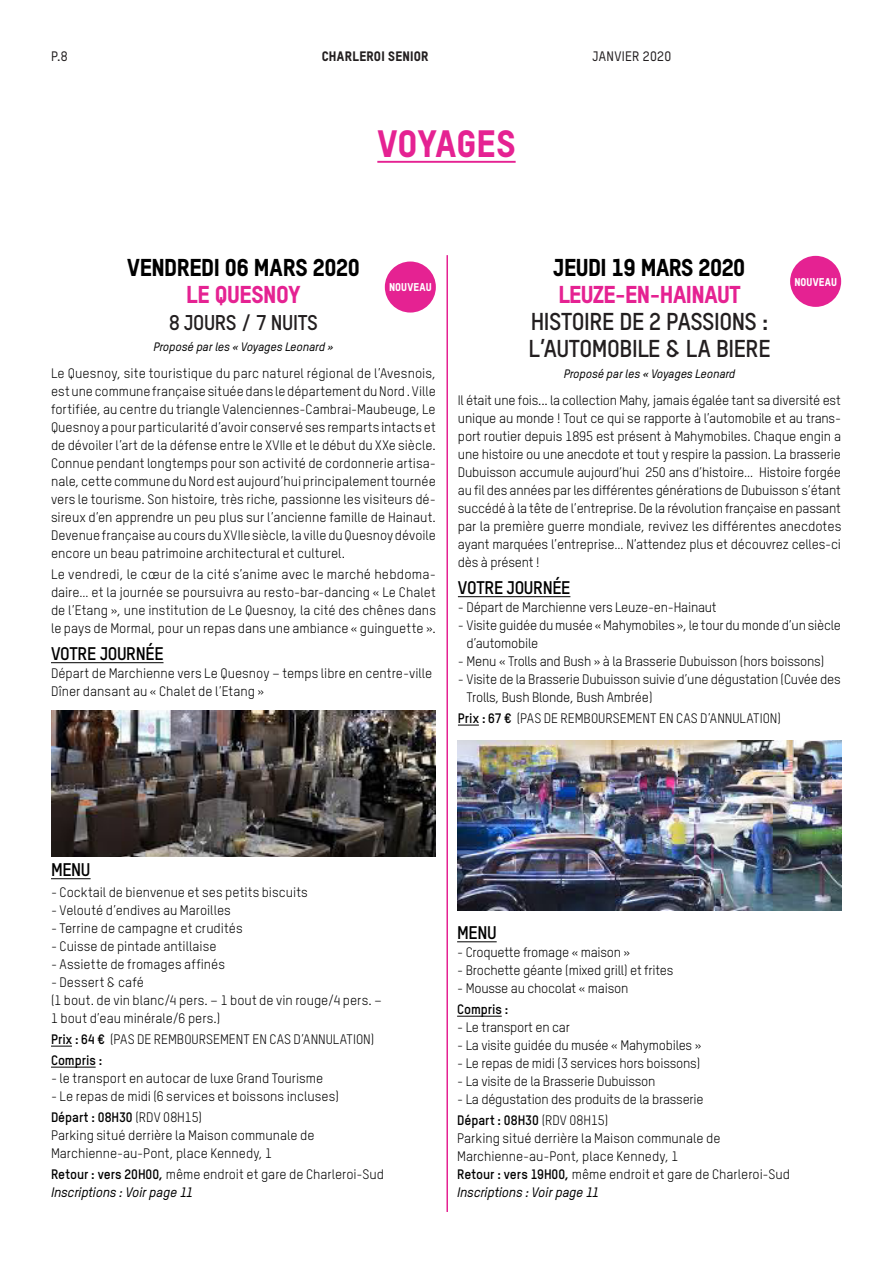
<style>
.page{position:relative;width:893px;height:1263px;background:#fff}
.page>*{position:absolute;margin:0;border:0;box-sizing:border-box;transform-origin:0 0}
.t1{font:800 37.5px "TSTAR";letter-spacing:.005em;color:#e52292}
.t2{font:700 24px/27px "TSTAR";letter-spacing:-.02em;color:#231f20}
.t3{font:800 24px "TSTAR";letter-spacing:-.02em;color:#000}
.t4{font:800 24px "TSTAR";letter-spacing:-.02em;color:#e52292}
.t5{font:700 21px "TSTAR";letter-spacing:-.02em;color:#231f20}
.t6{font:700 18px "TSTAR";letter-spacing:-.02em;color:#000}
.t7{font:13.5px/18px "TSTAR";letter-spacing:-.005em;color:#000}
.t8{font:800 13.5px "TSTAR";letter-spacing:.02em;color:#231f20}
.t9{font:500 13.5px "TSTAR";letter-spacing:.02em;color:#231f20}
.t10{font:700 13.5px "TSTAR";letter-spacing:-.005em;color:#000}
.t11{font:italic 500 12px "TSTAR";letter-spacing:-.005em;color:#000}
.t12{font:800 11.1px "TSTAR";letter-spacing:.01em;color:#fff}
.s1{font-weight:700}
.s2{font-weight:500;font-style:italic}
</style>
<div class="page">
<hr style="left:51px;top:662px;width:113px;height:1px;background:#000">
<hr style="left:51px;top:878px;width:40px;height:1px;background:#000">
<svg style="left:51px;top:1046px;width:21px;height:1px"></svg>
<hr style="left:51px;top:1067px;width:45px;height:1px;background:#000">
<hr style="left:458px;top:596px;width:112px;height:1px;background:#000">
<svg style="left:458px;top:725px;width:21px;height:1px"></svg>
<hr style="left:457px;top:941px;width:40px;height:1px;background:#000">
<hr style="left:457px;top:1016px;width:45px;height:1px;background:#000">
<div style="left:386px;top:263px;width:48px;height:48px;background:#e52292;border-radius:50%"></div>
<div style="left:385px;top:261px;width:51px;height:52px;border:3px solid #e52292;border-radius:50%"></div>
<div style="left:792px;top:257px;width:48px;height:48px;background:#e52292;border-radius:50%"></div>
<div style="left:790px;top:256px;width:51px;height:51px;border:3px solid #e52292;border-radius:50%"></div>
<img style="left:51px;top:710px;width:385px;height:147px">
<img style="left:457px;top:740px;width:385px;height:170px">
<hr style="left:446px;top:255px;width:2px;height:957px;background:#e52292">
<hr style="left:377px;top:161px;width:139px;height:2px;background:#e52292">
<p class="t9" style="left:51px;top:49px;width:18px">P.8</p>
<p class="t8" style="left:322px;top:48px;width:108px">CHARLEROI SENIOR</p>
<p class="t9" style="left:592px;top:49px;width:80px">JANVIER 2020</p>
<h1 class="t1" style="left:377px;top:120px;width:140px">VOYAGES</h1>
<h2 class="t3" style="left:127px;top:253px;width:234px">VENDREDI 06 MARS 2020</h2>
<h2 class="t4" style="left:186px;top:280px;width:116px">LE QUESNOY</h2>
<h3 class="t5" style="left:169px;top:310px;width:150px">8 JOURS / 7 NUITS</h3>
<p class="t11" style="left:154px;top:340px;width:181px">Proposé par les « Voyages Leonard »</p>
<p class="t7" style="left:51px;top:364px;width:386px;text-align:justify">Le Quesnoy, site touristique du parc naturel régional de l’Avesnois, est une commune française située dans le département du Nord . Ville fortifiée, au centre du triangle Valenciennes-Cambrai-Maubeuge, Le Quesnoy a pour particularité d’avoir conservé ses remparts intacts et de dévoiler l’art de la défense entre le XVIIe et le début du XXe siècle.<br>Connue pendant longtemps pour son activité de cordonnerie artisa&shy;nale, cette commune du Nord est aujourd’hui principalement tournée vers le tourisme. Son histoire, très riche, passionne les visiteurs dé&shy;sireux d’en apprendre un peu plus sur l’ancienne famille de Hainaut.<br>Devenue française au cours du XVIIe siècle, la ville du Quesnoy dévoile encore un beau patrimoine architectural et culturel.</p>
<p class="t7" style="left:51px;top:565px;width:386px;text-align:justify">Le vendredi, le cœur de la cité s’anime avec le marché hebdoma&shy;daire… et la journée se poursuivra au resto-bar-dancing « Le Chalet de l’Etang », une institution de Le Quesnoy, la cité des chênes dans le pays de Mormal, pour un repas dans une ambiance « guinguette ».</p>
<h3 class="t6" style="left:51px;top:643px;width:114px">VOTRE JOURNÉE</h3>
<p class="t7" style="left:51px;top:664px;width:383px">Départ de Marchienne vers Le Quesnoy – temps libre en centre-ville<br>Dîner dansant au « Chalet de l’Etang »</p>
<p class="t12" style="left:389px;top:280px;width:44px">NOUVEAU</p>
<h2 class="t3" style="left:554px;top:253px;width:193px">JEUDI 19 MARS 2020</h2>
<h2 class="t4" style="left:558px;top:280px;width:184px">LEUZE-EN-HAINAUT</h2>
<h2 class="t2" style="left:529px;top:308px;width:243px">HISTOIRE DE 2 PASSIONS :<br>L’AUTOMOBILE &amp; LA BIERE</h2>
<p class="t11" style="left:564px;top:367px;width:173px">Proposé par les « Voyages Leonard</p>
<p class="t7" style="left:458px;top:391px;width:385px;text-align:justify">Il était une fois... la collection Mahy, jamais égalée tant sa diversité est unique au monde ! Tout ce qui se rapporte à l’automobile et au trans&shy;port routier depuis 1895 est présent à Mahymobiles. Chaque engin a une histoire ou une anecdote et tout y respire la passion. La brasserie Dubuisson accumule aujourd’hui 250 ans d’histoire… Histoire forgée au fil des années par les différentes générations de Dubuisson s’étant succédé à la tête de l’entreprise. De la révolution française en passant par la première guerre mondiale, revivez les différentes anecdotes ayant marquées l’entreprise… N’attendez plus et découvrez celles-ci dès à présent !</p>
<h3 class="t6" style="left:458px;top:577px;width:114px">VOTRE JOURNÉE</h3>
<p class="t7" style="left:458px;top:598px;width:260px">- Départ de Marchienne vers Leuze-en-Hainaut</p>
<p class="t7" style="left:466px;top:616px;width:376px;text-indent:-9px">- Visite guidée du musée «Mahymobiles », le tour du monde d’un siècle d’automobile</p>
<p class="t7" style="left:458px;top:652px;width:368px">- Menu « Trolls and Bush » à la Brasserie Dubuisson (hors boissons)</p>
<p class="t7" style="left:466px;top:670px;width:376px;text-indent:-9px">- Visite de la Brasserie Dubuisson suivie d’une dégustation (Cuvée des<br>Trolls, Bush Blonde, Bush Ambrée)</p>
<p class="t7" style="left:458px;top:709px;width:325px"><span class="s1">Prix : 67 €</span> (PAS DE REMBOURSEMENT EN CAS D’ANNULATION)</p>
<p class="t12" style="left:794px;top:275px;width:44px">NOUVEAU</p>
<h3 class="t6" style="left:51px;top:859px;width:41px">MENU</h3>
<p class="t7" style="left:51px;top:883px;width:258px">- Cocktail de bienvenue et ses petits biscuits</p>
<p class="t7" style="left:51px;top:901px;width:181px">- Velouté d’endives au Maroilles</p>
<p class="t7" style="left:51px;top:919px;width:193px">- Terrine de campagne et crudités</p>
<p class="t7" style="left:51px;top:937px;width:167px">- Cuisse de pintade antillaise</p>
<p class="t7" style="left:51px;top:955px;width:176px">- Assiette de fromages affinés</p>
<p class="t7" style="left:51px;top:973px;width:333px">- Dessert &amp; café<br>(1 bout. de vin blanc/4 pers. – 1 bout de vin rouge/4 pers. –<br>1 bout d’eau minérale/6 pers.)</p>
<p class="t7" style="left:51px;top:1029px;width:325px;line-height:21px"><span class="s1">Prix : 64 €</span> (PAS DE REMBOURSEMENT EN CAS D’ANNULATION)<br><span class="s1">Compris :</span></p>
<p class="t7" style="left:51px;top:1069px;width:274px">- le transport en autocar de luxe Grand Tourisme</p>
<p class="t7" style="left:51px;top:1086px;width:289px;line-height:21px">- Le repas de midi (6 services et boissons incluses)<br><span class="s1">Départ : 08H30</span> (RDV 08H15)</p>
<p class="t7" style="left:51px;top:1126px;width:265px">Parking situé derrière la Maison communale de<br>Marchienne-au-Pont, place Kennedy, 1</p>
<p class="t7" style="left:51px;top:1165px;width:335px"><span class="s1">Retour : vers 20H00,</span> même endroit et gare de Charleroi-Sud<br><span class="s2">Inscriptions : Voir page 11</span></p>
<h3 class="t6" style="left:457px;top:922px;width:41px">MENU</h3>
<p class="t7" style="left:457px;top:943px;width:175px">- Croquette fromage « maison »</p>
<p class="t7" style="left:457px;top:961px;width:218px">- Brochette géante (mixed grill) et frites</p>
<p class="t7" style="left:457px;top:979px;width:173px">- Mousse au chocolat « maison</p>
<p class="t10" style="left:457px;top:1001px;width:53px">Compris :</p>
<p class="t7" style="left:457px;top:1018px;width:114px">- Le transport en car</p>
<p class="t7" style="left:457px;top:1036px;width:246px">- La visite guidée du musée « Mahymobiles »</p>
<p class="t7" style="left:457px;top:1054px;width:245px">- Le repas de midi (3 services hors boissons)</p>
<p class="t7" style="left:457px;top:1072px;width:200px">- La visite de la Brasserie Dubuisson</p>
<p class="t7" style="left:457px;top:1089px;width:248px;line-height:21px">- La dégustation des produits de la brasserie<br><span class="s1">Départ : 08H30</span> (RDV 08H15)</p>
<p class="t7" style="left:457px;top:1129px;width:334px">Parking situé derrière la Maison communale de Marchienne-au-Pont, place Kennedy, 1<br><span class="s1">Retour : vers 19H00,</span> même endroit et gare de Charleroi-Sud <span class="s2">Inscriptions : Voir page 11</span></p>
</div>
